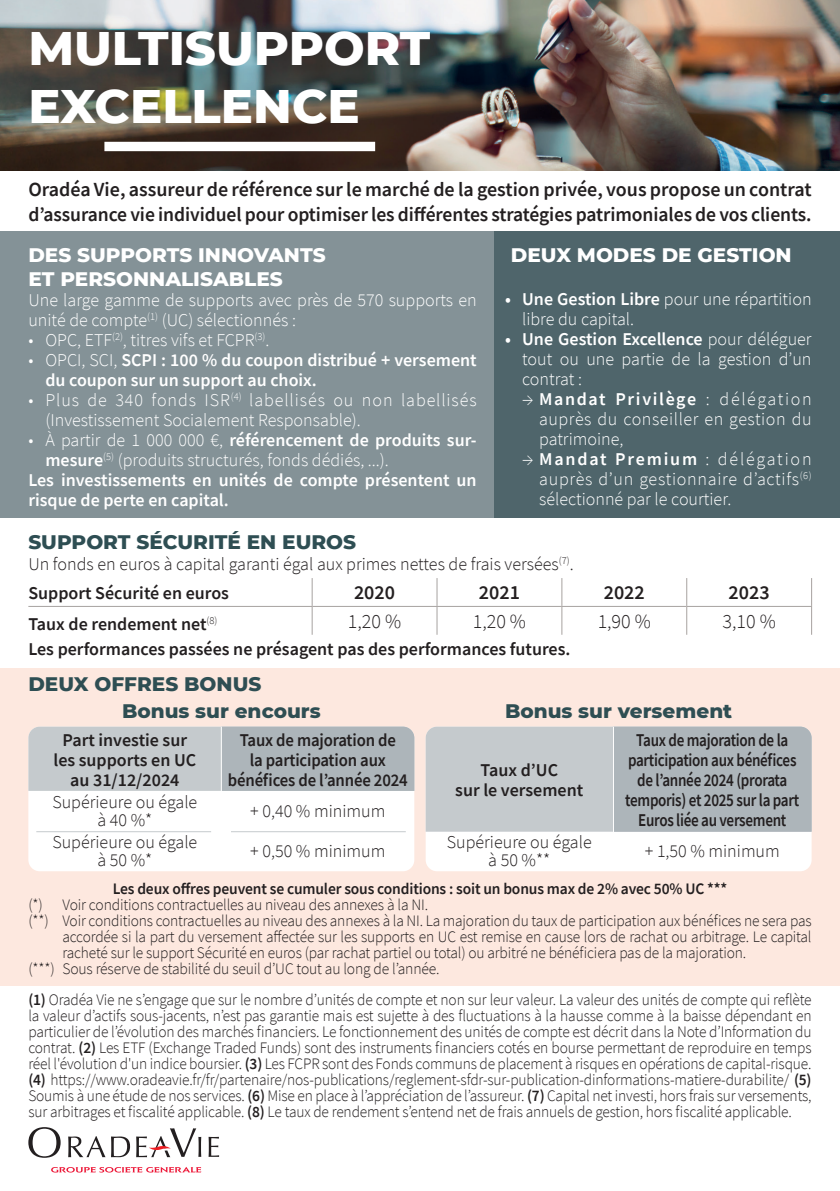
<style>
.page{position:relative;width:840px;height:1191px;background:#fff}
.page>*{position:absolute;margin:0;border:0;box-sizing:border-box;transform-origin:0 0}
.t1{font:800 48px/57.6px "Montserrat";color:#fff}
.t2{font:600 20px/24px "Source Sans Pro";letter-spacing:-.005em;color:#231f20}
.t3{font:800 20px "Montserrat";color:#2e4e53}
.t4{font:800 20px/24px "Montserrat";color:#fff}
.t5{font:300 20px "Source Sans Pro";color:#231f20}
.t6{font:300 18px/20px "Source Sans Pro";color:#fff}
.t7{font:300 18px/18px "Source Sans Pro";color:#231f20;text-align:center}
.t8{font:600 18px/20px "Source Sans Pro";letter-spacing:-.01em;color:#231f20;text-align:center}
.t9{font:600 18px/20px "Source Sans Pro";color:#fff}
.t10{font:600 18px/20px "Source Sans Pro";letter-spacing:-.01em;color:#231f20;text-align:center;scale:.84 1}
.t11{font:300 18px/20px "Source Sans Pro";letter-spacing:.02em;color:#fff}
.t12{font:600 18px/20px "Source Sans Pro";letter-spacing:-.01em;color:#231f20;text-align:center;scale:.93 1}
.t13{font:300 16px/16px "Source Sans Pro";letter-spacing:-.01em;color:#231f20;text-align:justify;scale:.96 1}
.t14{font:300 16px/16px "Source Sans Pro";letter-spacing:-.01em;color:#231f20;text-align:justify}
.t15{font:600 16px "Source Sans Pro";letter-spacing:-.01em;color:#231f20}
.s1{font-weight:300}
.s2{font-weight:600}
</style>
<div class="page">
<div style="left:0;top:668px;width:839px;height:317px;background:#fde8df"></div>
<div style="left:28px;top:726px;width:386px;height:145px;background:#fff;border-radius:11px"></div>
<div style="left:425px;top:726px;width:386px;height:145px;background:#fff;border-radius:11px"></div>
<svg style="left:28px;top:726px;width:386px;height:65px;background:#b9c0c4"></svg>
<div style="left:425px;top:726px;width:187px;height:105px;background:#c5cacd"></div>
<div style="left:613px;top:726px;width:198px;height:105px;background:#adb5ba"></div>
<div style="left:493px;top:231px;width:346px;height:286px;background:#4f656b"></div>
<img style="left:0;top:0;width:839px;height:170px">
<div style="left:0;top:231px;width:493px;height:286px;background:#849297"></div>
<div style="left:104px;top:142px;width:271px;height:9px;background:#fff"></div>
<hr style="left:28px;top:606px;width:284px;height:1px;background:#a7a2a0">
<hr style="left:312px;top:606px;width:125px;height:1px;background:#a7a2a0">
<svg style="left:311px;top:578px;width:1px;height:57px"></svg>
<hr style="left:437px;top:606px;width:124px;height:1px;background:#a7a2a0">
<svg style="left:436px;top:578px;width:1px;height:57px"></svg>
<hr style="left:561px;top:606px;width:125px;height:1px;background:#a7a2a0">
<svg style="left:561px;top:578px;width:1px;height:57px"></svg>
<hr style="left:686px;top:606px;width:125px;height:1px;background:#a7a2a0">
<svg style="left:28px;top:1127px;width:33px;height:30px"></svg>
<svg style="left:68px;top:1136px;width:37px;height:21px"></svg>
<svg style="left:111px;top:1136px;width:19px;height:21px"></svg>
<svg style="left:208px;top:1136px;width:11px;height:20px"></svg>
<svg style="left:136px;top:1128px;width:65px;height:29px"></svg>
<svg style="left:51px;top:1167px;width:150px;height:5px"></svg>
<hr style="left:36px;top:831px;width:175px;height:1px;background:#c5cacd">
<hr style="left:231px;top:831px;width:174px;height:1px;background:#c5cacd">
<hr style="left:221px;top:726px;width:1px;height:76px;background:#fff">
<p class="t1" style="left:28px;top:17px;width:403px">MULTISUPPORT<br>EXCELLENCE</p>
<p class="t2" style="left:28px;top:178px;width:784px">Oradéa Vie, assureur de référence sur le marché de la gestion privée, vous propose un contrat d’assurance vie individuel pour optimiser les différentes stratégies patrimoniales de vos clients.</p>
<p class="t4" style="left:28px;top:242px;width:299px">DES SUPPORTS INNOVANTS<br>ET PERSONNALISABLES</p>
<p class="t6" style="left:28px;top:290px;width:449px">Une large gamme de supports avec près de 570 supports en unité de compte<sup>(1)</sup> (UC) sélectionnés :</p>
<p class="t6" style="left:28px;top:330px;width:242px">• OPC, ETF<sup>(2)</sup>, titres vifs et FCPR<sup>(3)</sup>.</p>
<p class="t9" style="left:45px;top:350px;width:432px;text-indent:-17px"><span class="s1">• OPCI, SCI,</span> SCPI : 100 % du coupon distribué + versement du coupon sur un support au choix.</p>
<p class="t11" style="left:45px;top:390px;width:432px;text-indent:-17px">• Plus de 340 fonds ISR<sup>(4)</sup> labellisés ou non labellisés (Investissement Socialement Responsable).</p>
<p class="t6" style="left:45px;top:430px;width:432px;text-indent:-17px">• À partir de 1 000 000 €, <span class="s2">référencement de produits sur&shy;mesure</span><sup>(5)</sup> (produits structurés, fonds dédiés, ...).</p>
<p class="t9" style="left:28px;top:470px;width:449px">Les investissements en unités de compte présentent un risque de perte en capital.</p>
<p class="t4" style="left:510px;top:242px;width:282px">DEUX MODES DE GESTION</p>
<p class="t6" style="left:522px;top:288px;width:291px;text-indent:-17px"><span class="s2">• Une Gestion Libre</span> pour une répartition libre du capital.</p>
<p class="t6" style="left:522px;top:328px;width:291px;text-align:justify;text-indent:-17px"><span class="s2">• Une Gestion Excellence</span> pour déléguer tout ou une partie de la gestion d’un contrat :</p>
<p class="t6" style="left:539px;top:388px;width:274px;text-align:justify;text-indent:-17px">→ <span class="s2">Mandat Privilège</span> : délégation auprès du conseiller en gestion du patrimoine,</p>
<p class="t6" style="left:539px;top:448px;width:274px;text-align:justify;text-indent:-17px">→ <span class="s2">Mandat Premium</span> : délégation auprès d’un gestionnaire d’actifs<sup>(6) </sup>sélectionné par le courtier.</p>
<p class="t3" style="left:28px;top:527px;width:329px">SUPPORT SÉCURITÉ EN EUROS</p>
<p class="t7" style="left:28px;top:555px;width:546px">Un fonds en euros à capital garanti égal aux primes nettes de frais versées<sup>(7)</sup>.</p>
<p class="t8" style="left:28px;top:582px;width:202px">Support Sécurité en euros</p>
<p class="t2" style="left:354px;top:580px;width:43px">2020</p>
<p class="t2" style="left:478px;top:580px;width:43px">2021</p>
<p class="t2" style="left:603px;top:580px;width:43px">2022</p>
<p class="t2" style="left:728px;top:580px;width:43px">2023</p>
<p class="t8" style="left:28px;top:614px;width:190px">Taux de rendement net<sup>(8)</sup></p>
<p class="t5" style="left:348px;top:609px;width:55px">1,20 %</p>
<p class="t5" style="left:472px;top:609px;width:55px">1,20 %</p>
<p class="t5" style="left:597px;top:609px;width:55px">1,90 %</p>
<p class="t5" style="left:722px;top:609px;width:55px">3,10 %</p>
<p class="t8" style="left:28px;top:638px;width:543px">Les performances passées ne présagent pas des performances futures.</p>
<p class="t3" style="left:28px;top:669px;width:234px">DEUX OFFRES BONUS</p>
<p class="t3" style="left:122px;top:696px;width:200px">Bonus sur encours</p>
<p class="t8" style="left:53px;top:729px;width:144px">Part investie sur les supports en UC au 31/12/2024</p>
<p class="t12" style="left:228px;top:729px;width:195px">Taux de majoration de<br>la participation aux bénéfices de l’année 2024</p>
<p class="t7" style="left:52px;top:792px;width:146px">Supérieure ou égale à 40 %*</p>
<p class="t7" style="left:250px;top:801px;width:136px">+ 0,40 % minimum</p>
<p class="t7" style="left:52px;top:832px;width:146px">Supérieure ou égale à 50 %*</p>
<p class="t7" style="left:250px;top:841px;width:136px">+ 0,50 % minimum</p>
<p class="t3" style="left:504px;top:696px;width:228px">Bonus sur versement</p>
<p class="t10" style="left:625px;top:729px;width:208px">Taux de majoration de la participation aux bénéfices de l’année 2024 (prorata temporis) et 2025 sur la part<br>Euros liée au versement</p>
<p class="t8" style="left:455px;top:759px;width:129px">Taux d’UC<br>sur le versement</p>
<p class="t7" style="left:446px;top:832px;width:146px">Supérieure ou égale à 50 %**</p>
<p class="t7" style="left:644px;top:841px;width:136px">+ 1,50 % minimum</p>
<p class="t15" style="left:113px;top:877px;width:615px">Les deux offres peuvent se cumuler sous conditions : soit un bonus max de 2% avec 50% UC ***</p>
<p class="t14" style="left:28px;top:896px;width:401px">(*) Voir conditions contractuelles au niveau des annexes à la NI.</p>
<p class="t14" style="left:62px;top:912px;width:750px;text-indent:-34px">(**) Voir conditions contractuelles au niveau des annexes à la NI. La majoration du taux de participation aux bénéfices ne sera pas accordée si la part du versement affectée sur les supports en UC est remise en cause lors de rachat ou arbitrage. Le capital racheté sur le support Sécurité en euros (par rachat partiel ou total) ou arbitré ne bénéficiera pas de la majoration.</p>
<p class="t14" style="left:28px;top:960px;width:412px">(***) Sous réserve de stabilité du seuil d’UC tout au long de l’année.</p>
<p class="t13" style="left:28px;top:991px;width:816px"><span class="s2">(1)</span> Oradéa Vie ne s’engage que sur le nombre d’unités de compte et non sur leur valeur. La valeur des unités de compte qui reflète la valeur d’actifs sous-jacents, n’est pas garantie mais est sujette à des fluctuations à la hausse comme à la baisse dépendant en particulier de l’évolution des marchés financiers. Le fonctionnement des unités de compte est décrit dans la Note d’Information du contrat. <span class="s2">(2)</span> Les ETF (Exchange Traded Funds) sont des instruments financiers cotés en bourse permettant de reproduire en temps réel l'évolution d'un indice boursier. <span class="s2">(3)</span> Les FCPR sont des Fonds communs de placement à risques en opérations de capital-risque. <span class="s2">(4)</span> https://www.oradeavie.fr/fr/partenaire/nos-publications/reglement-sfdr-sur-publication-dinformations-matiere-durabilite/ <span class="s2">(5)<br></span>Soumis à une étude de nos services. <span class="s2">(6)</span> Mise en place à l’appréciation de l’assureur. <span class="s2">(7)</span> Capital net investi, hors frais sur versements, sur arbitrages et fiscalité applicable. <span class="s2">(8)</span> Le taux de rendement s’entend net de frais annuels de gestion, hors fiscalité applicable.</p>
</div>
